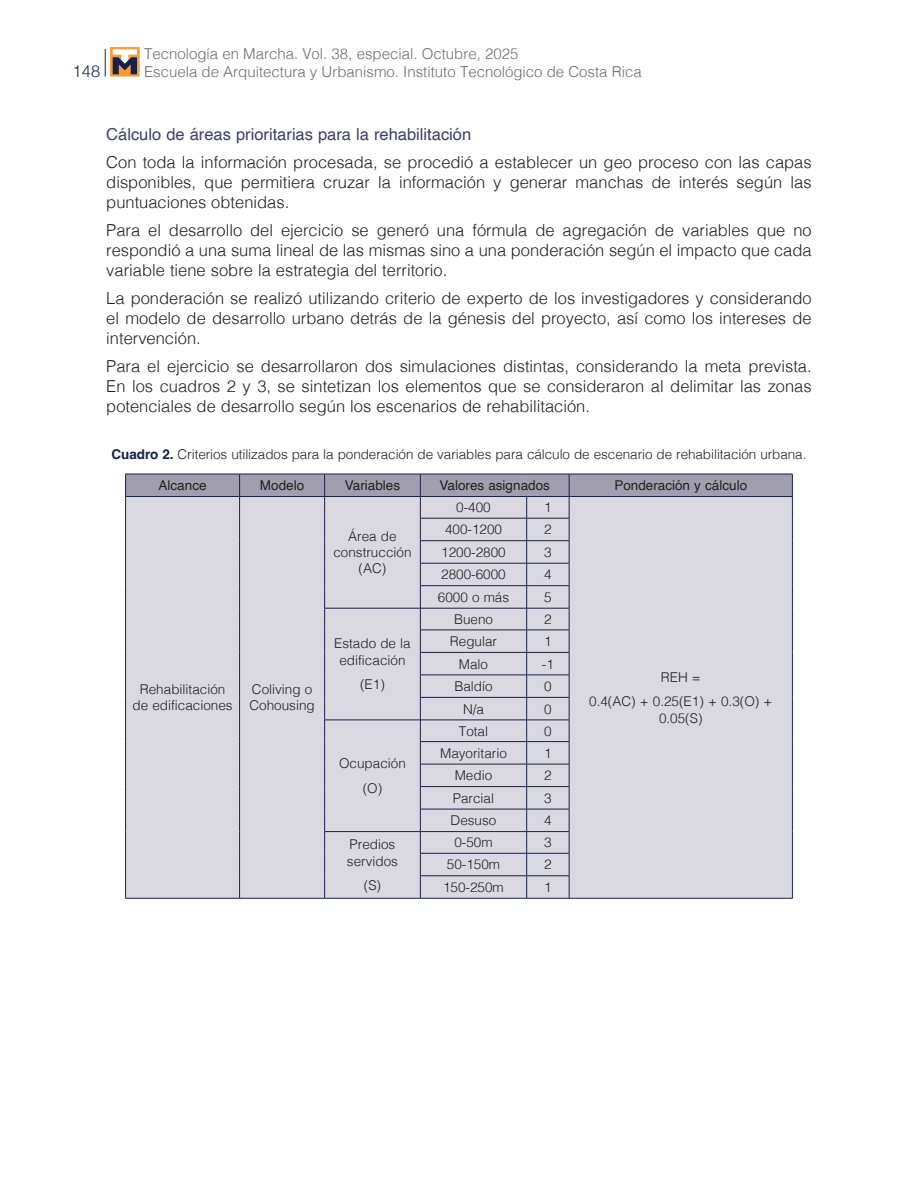
<style>
.page{position:relative;width:918px;height:1188px;background:#fff}
.page>*{position:absolute;margin:0;border:0;box-sizing:border-box;transform-origin:0 0}
.t1{font:300 16.5px/19.8px "Helvetica";color:#231f20;text-align:justify}
.t2{font:16.5px "Helvetica";color:#3b3f62}
.t3{font:300 16.5px "Helvetica Neue";color:#17214b}
.t4{font:300 15px "Helvetica";color:#6c6d70}
.t5{font:300 13.5px/16.2px "Helvetica";color:#231f20;text-align:center}
.t6{font:13.5px "Helvetica";color:#231f20}
.s1{font-weight:700;color:#17214b}
</style>
<div class="page">
<svg style="left:105px;top:49px;width:1px;height:28px"></svg>
<svg style="left:110px;top:47px;width:30px;height:30px"></svg>
<svg style="left:113px;top:49px;width:24px;height:25px"></svg>
<svg style="left:125px;top:474px;width:668px;height:424px"></svg>
<hr style="left:125px;top:898px;width:115px;height:1px;background:#17214b">
<hr style="left:240px;top:898px;width:85px;height:1px;background:#17214b">
<hr style="left:325px;top:898px;width:95px;height:1px;background:#17214b">
<hr style="left:420px;top:898px;width:107px;height:1px;background:#17214b">
<hr style="left:527px;top:898px;width:42px;height:1px;background:#17214b">
<hr style="left:569px;top:898px;width:224px;height:1px;background:#17214b">
<p class="t4" style="left:144px;top:40px;width:376px">Tecnología en Marcha. Vol. 38, especial. Octubre, 2025</p>
<p class="t3" style="left:73px;top:57px;width:29px">148</p>
<p class="t4" style="left:144px;top:58px;width:499px">Escuela de Arquitectura y Urbanismo. Instituto Tecnológico de Costa Rica</p>
<p class="t2" style="left:106px;top:121px;width:366px">Cálculo de áreas prioritarias para la rehabilitación</p>
<p class="t1" style="left:106px;top:151px;width:707px">Con toda la información procesada, se procedió a establecer un geo proceso con las capas disponibles, que permitiera cruzar la información y generar manchas de interés según las puntuaciones obtenidas.</p>
<p class="t1" style="left:106px;top:219px;width:707px">Para el desarrollo del ejercicio se generó una fórmula de agregación de variables que no respondió a una suma lineal de las mismas sino a una ponderación según el impacto que cada variable tiene sobre la estrategia del territorio.</p>
<p class="t1" style="left:106px;top:287px;width:707px">La ponderación se realizó utilizando criterio de experto de los investigadores y considerando el modelo de desarrollo urbano detrás de la génesis del proyecto, así como los intereses de intervención.</p>
<p class="t1" style="left:106px;top:355px;width:707px">Para el ejercicio se desarrollaron dos simulaciones distintas, considerando la meta prevista.<br>En los cuadros 2 y 3, se sintetizan los elementos que se consideraron al delimitar las zonas potenciales de desarrollo según los escenarios de rehabilitación.</p>
<p class="t5" style="left:112px;top:445px;width:696px"><span class="s1">Cuadro 2.</span> Criterios utilizados para la ponderación de variables para cálculo de escenario de rehabilitación urbana.</p>
<p class="t6" style="left:159px;top:475px;width:50px">Alcance</p>
<p class="t6" style="left:260px;top:475px;width:46px">Modelo</p>
<p class="t6" style="left:345px;top:475px;width:57px">Variables</p>
<p class="t6" style="left:440px;top:475px;width:112px">Valores asignados</p>
<p class="t6" style="left:614px;top:475px;width:134px">Ponderación y cálculo</p>
<p class="t5" style="left:333px;top:527px;width:80px">Área de construcción (AC)</p>
<p class="t5" style="left:133px;top:680px;width:102px">Rehabilitación de edificaciones</p>
<p class="t5" style="left:249px;top:680px;width:67px;text-align:left">Coliving o<br>Cohousing</p>
<p class="t5" style="left:334px;top:635px;width:78px">Estado de la edificación</p>
<p class="t5" style="left:360px;top:676px;width:26px">(E1)</p>
<p class="t5" style="left:339px;top:750px;width:68px;line-height:24.8px">Ocupación (O)</p>
<p class="t5" style="left:347px;top:836px;width:53px;text-align:left">Predios servidos</p>
<p class="t5" style="left:364px;top:876px;width:19px">(S)</p>
<p class="t5" style="left:456px;top:498px;width:36px">0-400</p>
<p class="t5" style="left:544px;top:498px;width:9px">1</p>
<p class="t5" style="left:445px;top:520px;width:59px">400-1200</p>
<p class="t5" style="left:544px;top:520px;width:9px">2</p>
<p class="t5" style="left:441px;top:543px;width:66px">1200-2800</p>
<p class="t5" style="left:544px;top:543px;width:9px">3</p>
<p class="t5" style="left:441px;top:565px;width:66px">2800-6000</p>
<p class="t5" style="left:544px;top:565px;width:9px">4</p>
<p class="t5" style="left:438px;top:588px;width:73px">6000 o más</p>
<p class="t5" style="left:544px;top:588px;width:9px">5</p>
<p class="t5" style="left:454px;top:610px;width:41px">Bueno</p>
<p class="t5" style="left:544px;top:610px;width:9px">2</p>
<p class="t5" style="left:450px;top:632px;width:49px">Regular</p>
<p class="t5" style="left:544px;top:632px;width:9px">1</p>
<p class="t5" style="left:459px;top:655px;width:31px">Malo</p>
<p class="t5" style="left:542px;top:655px;width:14px">-1</p>
<p class="t5" style="left:454px;top:677px;width:40px">Baldío</p>
<p class="t5" style="left:544px;top:677px;width:9px">0</p>
<p class="t5" style="left:463px;top:700px;width:23px">N/a</p>
<p class="t5" style="left:544px;top:700px;width:9px">0</p>
<p class="t5" style="left:459px;top:722px;width:31px">Total</p>
<p class="t5" style="left:544px;top:722px;width:9px">0</p>
<p class="t5" style="left:440px;top:744px;width:68px">Mayoritario</p>
<p class="t5" style="left:544px;top:744px;width:9px">1</p>
<p class="t5" style="left:455px;top:766px;width:39px">Medio</p>
<p class="t5" style="left:544px;top:766px;width:9px">2</p>
<p class="t5" style="left:453px;top:789px;width:43px">Parcial</p>
<p class="t5" style="left:544px;top:789px;width:9px">3</p>
<p class="t5" style="left:451px;top:811px;width:47px">Desuso</p>
<p class="t5" style="left:544px;top:811px;width:9px">4</p>
<p class="t5" style="left:454px;top:833px;width:40px">0-50m</p>
<p class="t5" style="left:544px;top:833px;width:9px">3</p>
<p class="t5" style="left:447px;top:856px;width:55px">50-150m</p>
<p class="t5" style="left:544px;top:856px;width:9px">2</p>
<p class="t5" style="left:443px;top:878px;width:62px">150-250m</p>
<p class="t5" style="left:544px;top:878px;width:9px">1</p>
<p class="t5" style="left:589px;top:664px;width:185px;line-height:24.8px">REH =<br>0.4(AC) + 0.25(E1) + 0.3(O) +</p>
<p class="t5" style="left:659px;top:709px;width:45px">0.05(S)</p>
</div>
